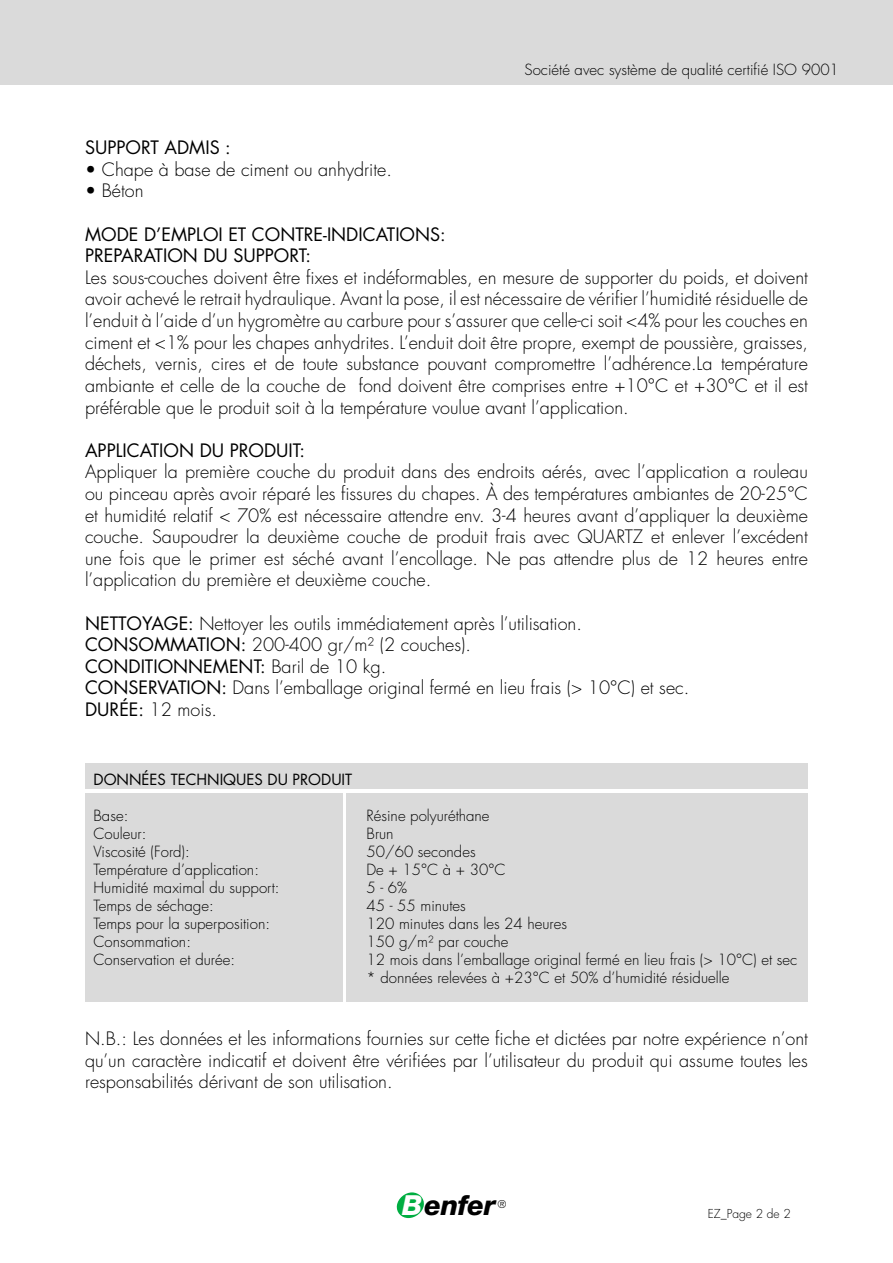
<style>
.page{position:relative;width:893px;height:1263px;background:#fff}
.page>*{position:absolute;margin:0;border:0;box-sizing:border-box;transform-origin:0 0}
.t1{font:italic 800 27.6px "Helvetica Neue";letter-spacing:-.02em;color:#000}
.t2{font:300 18px/21.6px "Futura";color:#000;text-align:justify}
.t3{font:18px/21.6px "Futura CE";color:#000}
.t4{font:300 15px/18px "Futura";color:#000}
.t5{font:15px "Futura CE";color:#000}
.t6{font:300 12px "Futura";color:#000}
.t7{font:300 10.5px "Futura";color:#000}
.s1{font-family:"Futura CE";font-weight:400}
.s2{font-family:"Futura";font-weight:300}
.s3{color:#fff}
</style>
<div class="page">
<svg style="left:396px;top:1192px;width:28px;height:26px"></svg>
<div style="left:0;top:0;width:893px;height:85px;background:#dadada"></div>
<div style="left:85px;top:764px;width:723px;height:25px;background:#dadada"></div>
<div style="left:85px;top:793px;width:257px;height:208px;background:#dadada"></div>
<div style="left:347px;top:793px;width:461px;height:208px;background:#dadada"></div>
<p class="t4" style="left:524px;top:61px;width:316px">Société avec système de qualité certifié ISO 9001</p>
<p class="t3" style="left:85px;top:137px;width:147px">SUPPORT ADMIS :</p>
<p class="t2" style="left:85px;top:159px;width:308px">• Chape à base de ciment ou anhydrite.</p>
<p class="t2" style="left:85px;top:181px;width:60px">• Béton</p>
<p class="t3" style="left:85px;top:223px;width:362px">MODE D’EMPLOI ET CONTRE-INDICATIONS:<br>PREPARATION DU SUPPORT:</p>
<p class="t2" style="left:85px;top:267px;width:724px">Les sous-couches doivent être fixes et indéformables, en mesure de supporter du poids, et doivent avoir achevé le retrait hydraulique. Avant la pose, il est nécessaire de vérifier l’humidité résiduelle de l’enduit à l’aide d’un hygromètre au carbure pour s’assurer que celle-ci soit &lt;4% pour les couches en ciment et &lt;1% pour les chapes anhydrites. L’enduit doit être propre, exempt de poussière, graisses, déchets, vernis, cires et de toute substance pouvant compromettre l’adhérence.La température ambiante et celle de la couche de fond doivent être comprises entre +10°C et +30°C et il est préférable que le produit soit à la température voulue avant l’application.</p>
<p class="t3" style="left:85px;top:439px;width:222px">APPLICATION DU PRODUIT:</p>
<p class="t2" style="left:85px;top:461px;width:724px">Appliquer la première couche du produit dans des endroits aérés, avec l’application a rouleau ou pinceau après avoir réparé les fissures du chapes. À des températures ambiantes de 20-25°C et humidité relatif &lt; 70% est nécessaire attendre env. 3-4 heures avant d’appliquer la deuxième couche. Saupoudrer la deuxième couche de produit frais avec QUARTZ et enlever l’excédent une fois que le primer est séché avant l’encollage. Ne pas attendre plus de 12 heures entre l’application du première et deuxième couche.</p>
<p class="t2" style="left:85px;top:613px;width:498px"><span class="s1">NETTOYAGE:</span> Nettoyer les outils immédiatement après l’utilisation.<br><span class="s1">CONSOMMATION:</span> 200-400 gr/m² (2 couches).</p>
<p class="t3" style="left:85px;top:655px;width:303px">CONDITIONNEMENT: <span class="s2">Baril de 10 kg.</span></p>
<p class="t2" style="left:85px;top:677px;width:606px"><span class="s1">CONSERVATION:</span> Dans l’emballage original fermé en lieu frais (&gt; 10°C) et sec.<br><span class="s1">DURÉE:</span> 12 mois.</p>
<p class="t5" style="left:94px;top:769px;width:260px">DONNÉES TECHNIQUES DU PRODUIT</p>
<p class="t4" style="left:94px;top:806px;width:36px">Base:</p>
<p class="t4" style="left:367px;top:806px;width:125px">Résine polyuréthane</p>
<p class="t4" style="left:94px;top:824px;width:54px">Couleur:</p>
<p class="t4" style="left:367px;top:824px;width:29px">Brun</p>
<p class="t4" style="left:94px;top:842px;width:98px">Viscosité (Ford):</p>
<p class="t4" style="left:367px;top:842px;width:111px">50/60 secondes</p>
<p class="t4" style="left:94px;top:860px;width:167px">Température d’application:</p>
<p class="t4" style="left:367px;top:860px;width:141px">De + 15°C à + 30°C</p>
<p class="t4" style="left:94px;top:878px;width:187px">Humidité maximal du support:</p>
<p class="t4" style="left:367px;top:878px;width:42px">5 - 6%</p>
<p class="t4" style="left:94px;top:896px;width:122px">Temps de séchage:</p>
<p class="t4" style="left:367px;top:896px;width:101px">45 - 55 minutes</p>
<p class="t4" style="left:94px;top:914px;width:178px">Temps pour la superposition:</p>
<p class="t4" style="left:367px;top:914px;width:202px">120 minutes dans les 24 heures</p>
<p class="t4" style="left:94px;top:932px;width:99px">Consommation:</p>
<p class="t4" style="left:367px;top:932px;width:143px">150 g/m² par couche</p>
<p class="t4" style="left:94px;top:950px;width:143px">Conservation et durée:</p>
<p class="t4" style="left:367px;top:950px;width:432px">12 mois dans l’emballage original fermé en lieu frais (&gt; 10°C) et sec * données relevées à +23°C et 50% d’humidité résiduelle</p>
<p class="t2" style="left:85px;top:1028px;width:724px">N.B.: Les données et les informations fournies sur cette fiche et dictées par notre expérience n’ont qu’un caractère indicatif et doivent être vérifiées par l’utilisateur du produit qui assume toutes les responsabilités dérivant de son utilisation.</p>
<h1 class="t1" style="left:402px;top:1189px;width:95px"><span class="s3">B</span>enfer</h1>
<p class="t7" style="left:498px;top:1198px;width:10px">®</p>
<p class="t6" style="left:708px;top:1206px;width:85px">EZ_Page 2 de 2</p>
</div>
